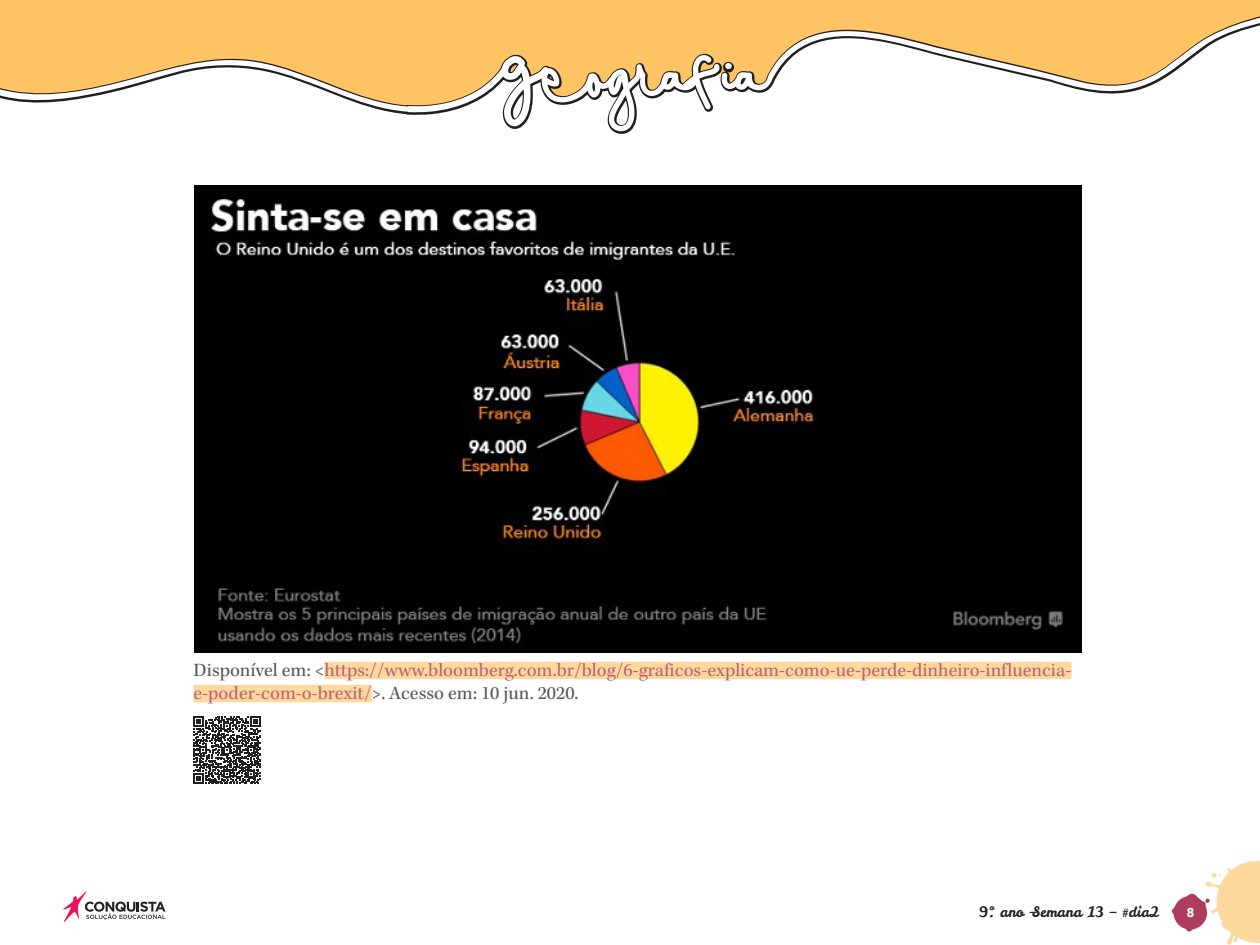
<style>
.page{position:relative;width:1260px;height:945px;background:#fff}
.page>*{position:absolute;margin:0;border:0;box-sizing:border-box;transform-origin:0 0}
.t1{font:19.25px/23.1px "Kepler Std";color:#bb6275}
.t2{font:14.35px "Leckerli One";color:#231f20}
.t3{font:700 13.12px "Ubuntu";color:#fff}
.s1{color:#57585a}
</style>
<div class="page">
<svg style="left:1172px;top:861px;width:88px;height:84px"></svg>
<svg style="left:63px;top:891px;width:103px;height:31px"></svg>
<svg style="left:0;top:0;width:1260px;height:186px"></svg>
<svg style="left:0;top:16px;width:1260px;height:115px;fill:#fec463"></svg>
<div style="left:324px;top:662px;width:747px;height:17px;background:#fed99e"></div>
<div style="left:194px;top:685px;width:178px;height:17px;background:#fed99e"></div>
<img style="left:194px;top:186px;width:888px;height:466px">
<svg style="left:193px;top:717px;width:68px;height:67px"></svg>
<p class="t1" style="left:194px;top:659px;width:879px"><span class="s1">Disponível em: &lt;</span>https://www.bloomberg.com.br/blog/6-graficos-explicam-como-ue-perde-dinheiro-influencia&shy;e-poder-com-o-brexit/<span class="s1">&gt;. Acesso em: 10 jun. 2020.</span></p>
<p class="t2" style="left:979px;top:903px;width:182px">9º. ano –Semana 13 – #dia2</p>
<p class="t3" style="left:1187px;top:905px;width:9px">8</p>
</div>
